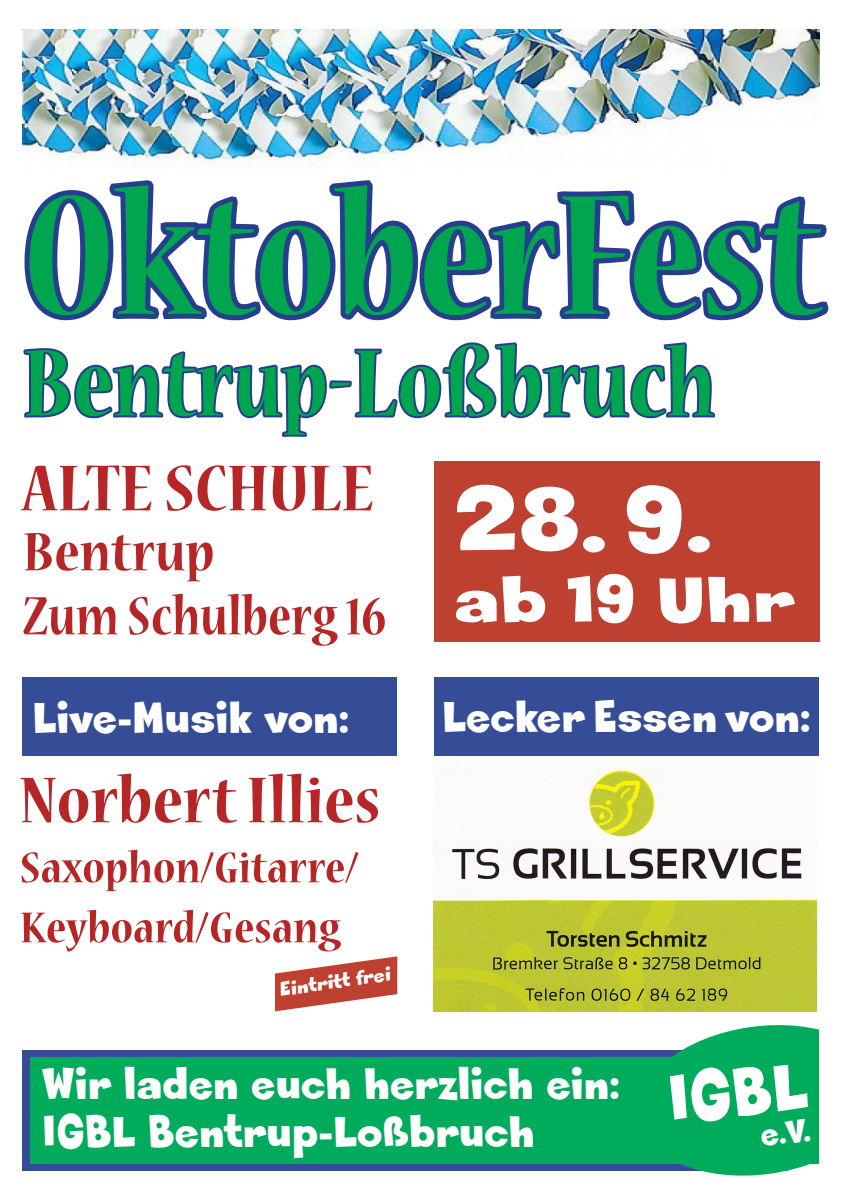
<style>
.page{position:relative;width:842px;height:1191px;background:#fff}
.page>*{position:absolute;margin:0;border:0;box-sizing:border-box;transform-origin:0 0}
.t1{font:700 condensed 190px "Nueva Std";color:#00a54f}
.t2{font:700 condensed 105px "Nueva Std";color:#00a54f}
.t3{font:100px "Sneakerhead BTN";color:#fff;scale:1.2 1}
.t4{font:700 condensed 72px "Nueva Std";color:#b72627;scale:1.1 1}
.t5{font:72px "Sneakerhead BTN";color:#fff;scale:.9 1}
.t6{font:70px "Sneakerhead BTN";color:#fff;scale:1.1 1}
.t7{font:700 condensed 60px "Nueva Std";color:#b72627}
.t8{font:700 condensed 60px "Nueva Std";color:#b72627;scale:1.1 1}
.t9{font:48px/48px "Sneakerhead BTN";color:#fff;scale:.9 1}
.t10{font:700 condensed 48px/60px "Nueva Std";color:#b72627;scale:1.1 1}
.t11{font:36px "Sneakerhead BTN";color:#fff;scale:.9 1}
.t12{font:21px "Sneakerhead BTN";color:#fff;scale:.95 1}
.s1{font-size:72px}
</style>
<div class="page">
<div style="left:23px;top:1050px;width:764px;height:121px;background:#354d96"></div>
<div style="left:30px;top:1057px;width:789px;height:106px;background:#00ab5b"></div>
<svg style="left:275px;top:956px;width:122px;height:55px"></svg>
<div style="left:434px;top:461px;width:385px;height:181px;background:#bd4031"></div>
<svg style="left:632px;top:1025px;width:187px;height:151px"></svg>
<svg style="left:23px;top:342px;width:692px;height:95px"></svg>
<img style="left:434px;top:770px;width:382px;height:241px">
<img style="left:23px;top:29px;width:796px;height:93px">
<svg style="left:22px;top:122px;width:807px;height:199px"></svg>
<div style="left:23px;top:677px;width:796px;height:78px;background:#354d96"></div>
<div style="left:397px;top:639px;width:37px;height:164px;background:#fff"></div>
<p class="t1" style="left:23px;top:170px;width:800px">OktoberFest</p>
<p class="t2" style="left:23px;top:336px;width:694px">Bentrup-Loßbruch</p>
<p class="t4" style="left:23px;top:456px;width:321px">ALTE SCHULE</p>
<p class="t8" style="left:23px;top:525px;width:176px">Bentrup</p>
<p class="t7" style="left:23px;top:589px;width:366px">Zum Schulberg 16</p>
<p class="t3" style="left:454px;top:464px;width:217px">28. 9.</p>
<p class="t6" style="left:454px;top:561px;width:311px">ab <span class="s1">19</span> Uhr</p>
<p class="t9" style="left:33px;top:695px;width:353px">Live-Musik von:</p>
<p class="t9" style="left:442px;top:694px;width:411px">Lecker Essen von:</p>
<p class="t4" style="left:20px;top:768px;width:329px">Norbert Illies</p>
<p class="t10" style="left:20px;top:840px;width:310px">Saxophon/Gitarre/<br>Keyboard/Gesang</p>
<p class="t12" style="left:277px;top:978px;width:120px;rotate:-8deg">Eintritt frei</p>
<p class="t9" style="left:42px;top:1060px;width:643px">Wir laden euch herzlich ein:<br>IGBL Bentrup-Loßbruch</p>
<p class="t5" style="left:663px;top:1060px;width:157px;rotate:-6deg">IGBL</p>
<p class="t11" style="left:758px;top:1115px;width:57px;rotate:-6deg">e.V.</p>
</div>
